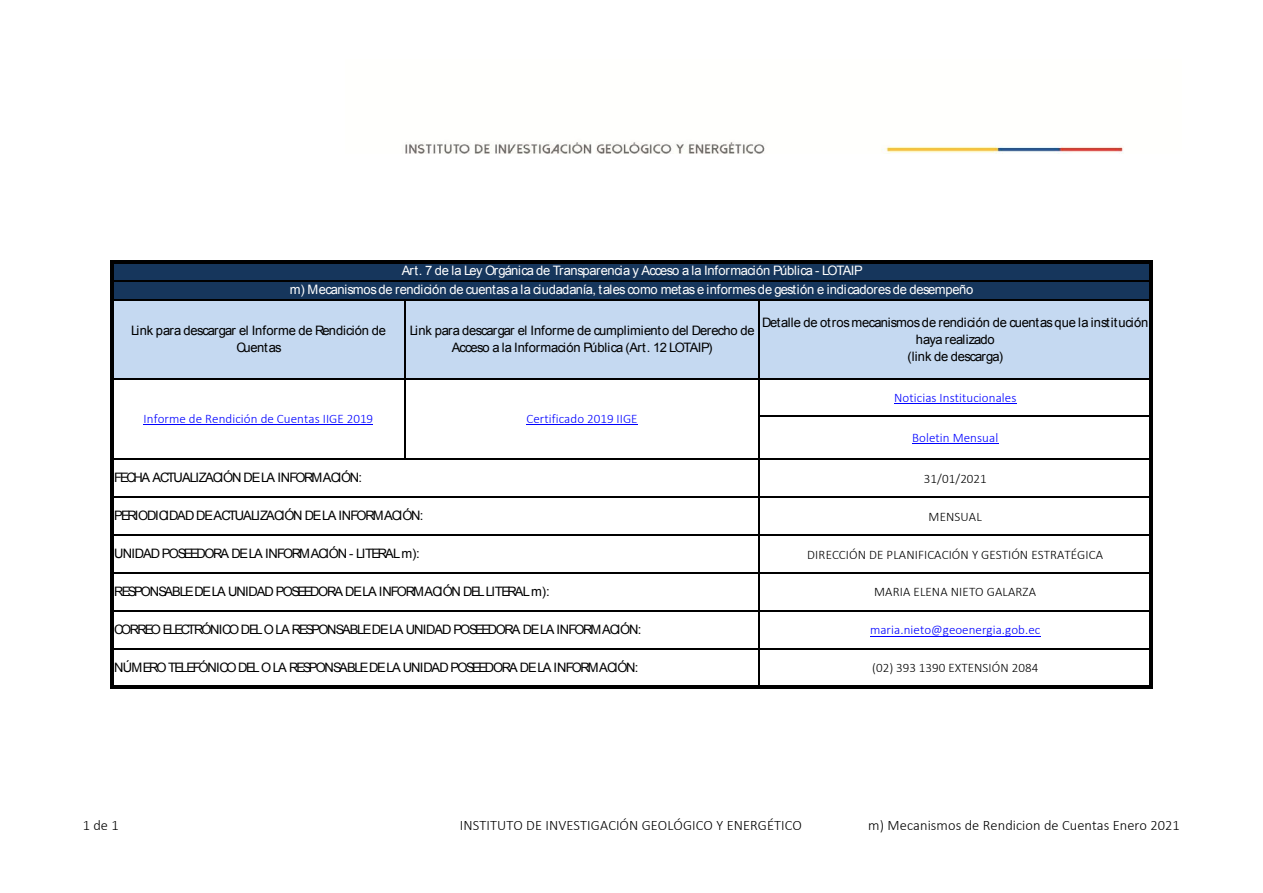
<style>
.page{position:relative;width:1263px;height:893px;background:#fff}
.page>*{position:absolute;margin:0;border:0;box-sizing:border-box;transform-origin:0 0}
.t1{font:300 14.4px "Calibri";letter-spacing:.005em;color:#000}
.t2{font:13.05px/17.1px "Arial";letter-spacing:-.015em;color:#000;text-align:center}
.t3{font:13.05px "Arial";letter-spacing:-.105em;color:#000}
.t4{font:13.05px "Arial";letter-spacing:-.015em;color:#fff}
.t5{font:300 13.05px "Calibri";letter-spacing:.01em;color:#00f}
.t6{font:300 13.05px "Calibri";letter-spacing:.005em;color:#000}
.t7{font:13.05px "Arial";letter-spacing:-.135em;color:#000}
.t8{font:13.05px "Arial";letter-spacing:-.095em;color:#000}
</style>
<div class="page">
<img style="left:405px;top:142px;width:718px;height:11px">
<div style="left:113px;top:263px;width:1038px;height:37px;background:#16365c"></div>
<div style="left:113px;top:300px;width:1038px;height:79px;background:#c5d9f1"></div>
<hr style="left:894px;top:403px;width:122px;height:1px;background:#00f">
<hr style="left:912px;top:443px;width:86px;height:1px;background:#00f">
<hr style="left:870px;top:636px;width:170px;height:1px;background:#00f">
<hr style="left:144px;top:424px;width:229px;height:1px;background:#00f">
<hr style="left:527px;top:424px;width:111px;height:1px;background:#00f">
<svg style="left:110px;top:260px;width:4px;height:4px"></svg>
<svg style="left:110px;top:685px;width:4px;height:4px"></svg>
<hr style="left:110px;top:264px;width:1px;height:421px;background:#000">
<hr style="left:113px;top:264px;width:1px;height:421px;background:#000">
<hr style="left:1149px;top:264px;width:1px;height:421px;background:#000">
<hr style="left:1151px;top:264px;width:2px;height:421px;background:#000">
<hr style="left:404px;top:301px;width:1px;height:159px;background:#000">
<hr style="left:759px;top:301px;width:1px;height:384px;background:#000">
<svg style="left:1149px;top:260px;width:4px;height:4px"></svg>
<hr style="left:114px;top:260px;width:1035px;height:1px;background:#000">
<hr style="left:114px;top:263px;width:1035px;height:1px;background:#000">
<hr style="left:114px;top:280px;width:1035px;height:2px;background:#000">
<hr style="left:114px;top:299px;width:1035px;height:2px;background:#000">
<hr style="left:114px;top:378px;width:1035px;height:1px;background:#000">
<hr style="left:760px;top:415px;width:389px;height:1px;background:#000">
<hr style="left:114px;top:459px;width:1035px;height:1px;background:#000">
<hr style="left:114px;top:497px;width:1035px;height:1px;background:#000">
<hr style="left:114px;top:535px;width:1035px;height:1px;background:#000">
<hr style="left:114px;top:572px;width:1035px;height:2px;background:#000">
<hr style="left:114px;top:610px;width:1035px;height:2px;background:#000">
<hr style="left:114px;top:648px;width:1035px;height:2px;background:#000">
<svg style="left:1149px;top:685px;width:4px;height:4px"></svg>
<hr style="left:114px;top:685px;width:1035px;height:1px;background:#000">
<hr style="left:114px;top:687px;width:1035px;height:2px;background:#000">
<p class="t4" style="left:402px;top:262px;width:462px">Art. 7 de la Ley Orgánica de Transparencia y Acceso a la Información Pública - LOTAIP</p>
<p class="t4" style="left:290px;top:281px;width:685px">m) Mecanismos de rendición de cuentas a la ciudadanía, tales como metas e informes de gestión e indicadores de desempeño</p>
<p class="t2" style="left:131px;top:322px;width:257px">Link para descargar el Informe de Rendición de<br>Cuentas</p>
<p class="t2" style="left:410px;top:322px;width:346px">Link para descargar el Informe de cumplimiento del Derecho de<br>Acceso a la Información Pública (Art. 12 LOTAIP)</p>
<p class="t2" style="left:762px;top:314px;width:388px">Detalle de otros mecanismos de rendición de cuentas que la institución haya realizado<br>(link de descarga)</p>
<p class="t5" style="left:894px;top:389px;width:124px">Noticias Institucionales</p>
<p class="t5" style="left:912px;top:429px;width:88px">Boletin Mensual</p>
<p class="t6" style="left:924px;top:470px;width:64px">31/01/2021</p>
<p class="t6" style="left:929px;top:508px;width:55px">MENSUAL</p>
<p class="t6" style="left:807px;top:546px;width:297px">DIRECCIÓN DE PLANIFICACIÓN Y GESTIÓN ESTRATÉGICA</p>
<p class="t6" style="left:874px;top:584px;width:163px">MARIA ELENA NIETO GALARZA</p>
<p class="t5" style="left:870px;top:622px;width:172px">maria.nieto@geoenergia.gob.ec</p>
<p class="t6" style="left:872px;top:660px;width:168px">(02) 393 1390 EXTENSIÓN 2084</p>
<p class="t5" style="left:527px;top:410px;width:113px">Certificado 2019 IIGE</p>
<p class="t5" style="left:144px;top:410px;width:231px">Informe de Rendición de Cuentas IIGE 2019</p>
<p class="t3" style="left:114px;top:469px;width:249px">FECHA ACTUALIZACIÓN DE LA INFORMACIÓN:</p>
<p class="t8" style="left:114px;top:507px;width:310px">PERIODICIDAD DE ACTUALIZACIÓN DE LA INFORMACIÓN:</p>
<p class="t3" style="left:114px;top:545px;width:307px">UNIDAD POSEEDORA DE LA INFORMACIÓN - LITERAL m):</p>
<p class="t3" style="left:114px;top:583px;width:437px">RESPONSABLE DE LA UNIDAD POSEEDORA DE LA INFORMACIÓN DEL LITERAL m):</p>
<p class="t7" style="left:114px;top:621px;width:528px">CORREO ELECTRÓNICO DEL O LA RESPONSABLE DE LA UNIDAD POSEEDORA DE LA INFORM ACIÓN:</p>
<p class="t3" style="left:114px;top:659px;width:526px">NÚMERO TELEFÓNICO DEL O LA RESPONSABLE DE LA UNIDAD POSEEDORA DE LA INFORMACIÓN:</p>
<p class="t1" style="left:83px;top:816px;width:37px">1 de 1</p>
<p class="t1" style="left:460px;top:816px;width:343px">INSTITUTO DE INVESTIGACIÓN GEOLÓGICO Y ENERGÉTICO</p>
<p class="t1" style="left:868px;top:816px;width:313px">m) Mecanismos de Rendicion de Cuentas Enero 2021</p>
</div>
